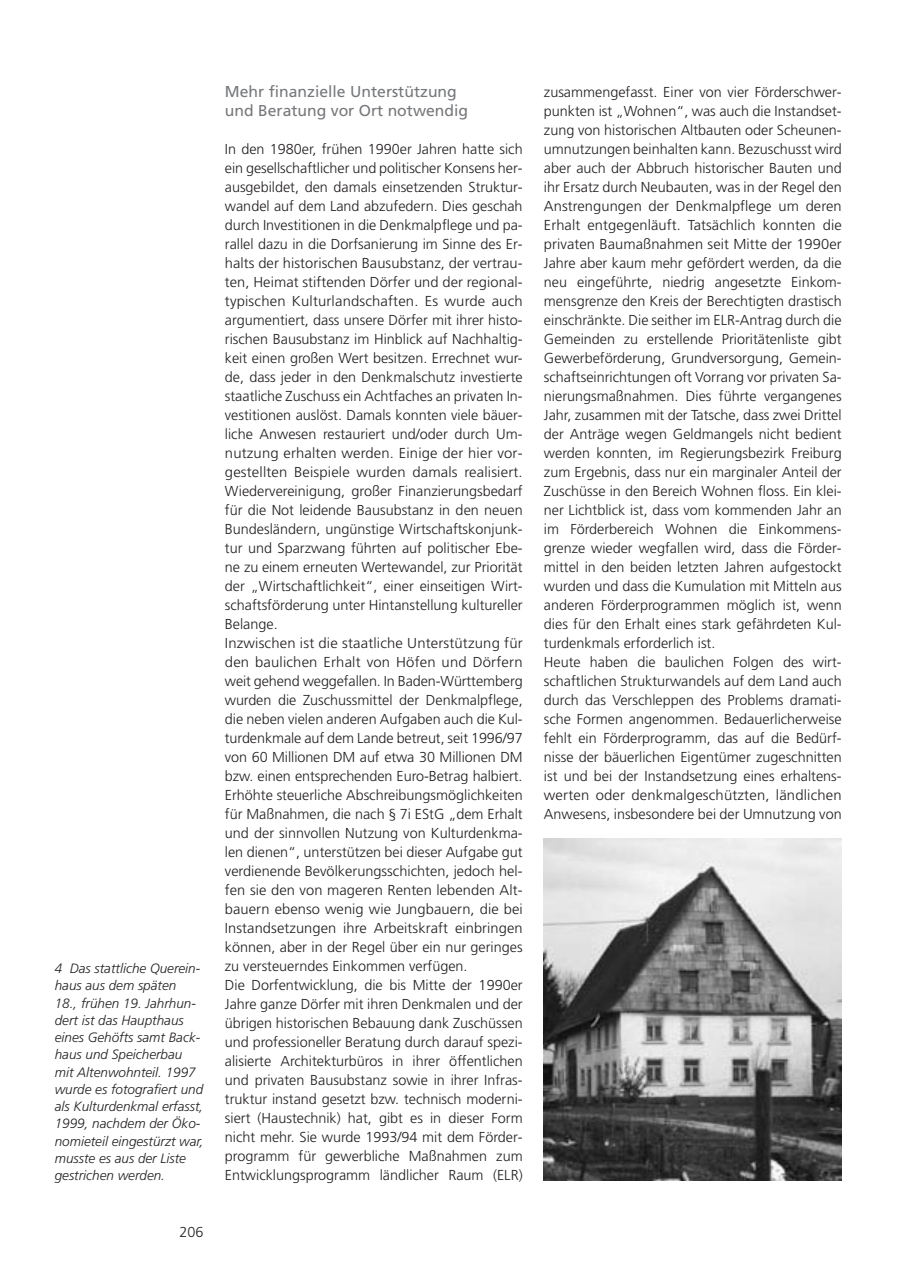
<style>
.page{position:relative;width:905px;height:1288px;background:#fff}
.page>*{position:absolute;margin:0;border:0;box-sizing:border-box;transform-origin:0 0}
.t1{font:15.75px/19px "Frutiger";color:#76787b}
.t2{font:300 14.4px/19px "Frutiger";color:#231f20}
.t3{font:italic 300 13.5px/17.2px "Frutiger";color:#231f20}
</style>
<div class="page">
<img style="left:544px;top:838px;width:297px;height:342px">
<p class="t3" style="left:55px;top:960px;width:150px">4 Das stattliche Querein&shy;haus aus dem späten<br>18., frühen 19. Jahrhun&shy;dert ist das Haupthaus eines Gehöfts samt Back&shy;haus und Speicherbau mit Altenwohnteil. 1997 wurde es fotografiert und als Kulturdenkmal erfasst,<br>1999, nachdem der Öko&shy;nomieteil eingestürzt war, musste es aus der Liste gestrichen werden.</p>
<p class="t2" style="left:180px;top:1223px;width:26px">206</p>
<p class="t1" style="left:225px;top:84px;width:245px">Mehr finanzielle Unterstützung und Beratung vor Ort notwendig</p>
<p class="t2" style="left:225px;top:141px;width:299px">In den 1980er, frühen 1990er Jahren hatte sich ein gesellschaftlicher und politischer Konsens her&shy;ausgebildet, den damals einsetzenden Struktur&shy;wandel auf dem Land abzufedern. Dies geschah durch Investitionen in die Denkmalpflege und pa&shy;rallel dazu in die Dorfsanierung im Sinne des Er&shy;halts der historischen Bausubstanz, der vertrau&shy;ten, Heimat stiftenden Dörfer und der regional - typischen Kulturlandschaften. Es wurde auch argumentiert, dass unsere Dörfer mit ihrer histo&shy;rischen Bausubstanz im Hinblick auf Nachhaltig&shy;keit einen großen Wert besitzen. Errechnet wur&shy;de, dass jeder in den Denkmalschutz investierte staatliche Zuschuss ein Achtfaches an privaten In&shy;vestitionen auslöst. Damals konnten viele bäuer&shy;liche Anwesen restauriert und/oder durch Um&shy;nutzung erhalten werden. Einige der hier vor - gestellten Beispiele wurden damals realisiert.<br>Wiedervereinigung, großer Finanzierungsbedarf für die Not leidende Bausubstanz in den neuen Bundesländern, ungünstige Wirtschaftskonjunk&shy;tur und Sparzwang führten auf politischer Ebe&shy;ne zu einem erneuten Wertewandel, zur Priorität der „Wirtschaftlichkeit“, einer einseitigen Wirt&shy;schaftsförderung unter Hintanstellung kultureller Belange.<br>Inzwischen ist die staatliche Unterstützung für den baulichen Erhalt von Höfen und Dörfern weit gehend weggefallen. In Baden-Württemberg wurden die Zuschussmittel der Denkmalpflege, die neben vielen anderen Aufgaben auch die Kul&shy;turdenkmale auf dem Lande betreut, seit 1996/97 von 60 Millionen DM auf etwa 30 Millionen DM bzw. einen entsprechenden Euro-Betrag halbiert.<br>Erhöhte steuerliche Abschreibungsmöglichkeiten für Maßnahmen, die nach § 7i EStG „dem Erhalt und der sinnvollen Nutzung von Kulturdenkma&shy;len dienen“, unterstützen bei dieser Aufgabe gut verdienende Bevölkerungsschichten, jedoch hel&shy;fen sie den von mageren Renten lebenden Alt&shy;bauern ebenso wenig wie Jungbauern, die bei Instandsetzungen ihre Arbeitskraft einbringen können, aber in der Regel über ein nur geringes zu versteuerndes Einkommen verfügen.<br>Die Dorfentwicklung, die bis Mitte der 1990er Jahre ganze Dörfer mit ihren Denkmalen und der übrigen historischen Bebauung dank Zuschüssen und professioneller Beratung durch darauf spezi&shy;alisierte Architekturbüros in ihrer öffentlichen und privaten Bausubstanz sowie in ihrer Infras&shy;truktur instand gesetzt bzw. technisch moderni&shy;siert (Haustechnik) hat, gibt es in dieser Form nicht mehr. Sie wurde 1993/94 mit dem Förder&shy;programm für gewerbliche Maßnahmen zum Entwicklungsprogramm ländlicher Raum (ELR)</p>
<p class="t2" style="left:544px;top:84px;width:299px">zusammengefasst. Einer von vier Förderschwer&shy;punkten ist „Wohnen“, was auch die Instandset&shy;zung von historischen Altbauten oder Scheunen&shy;umnutzungen beinhalten kann. Bezuschusst wird aber auch der Abbruch historischer Bauten und ihr Ersatz durch Neubauten, was in der Regel den Anstrengungen der Denkmalpflege um deren Erhalt entgegenläuft. Tatsächlich konnten die privaten Baumaßnahmen seit Mitte der 1990er Jahre aber kaum mehr gefördert werden, da die neu eingeführte, niedrig angesetzte Einkom&shy;mensgrenze den Kreis der Berechtigten drastisch einschränkte. Die seither im ELR-Antrag durch die Gemeinden zu erstellende Prioritätenliste gibt Gewerbeförderung, Grundversorgung, Gemein&shy;schaftseinrichtungen oft Vorrang vor privaten Sa&shy;nierungsmaßnahmen. Dies führte vergangenes Jahr, zusammen mit der Tatsche, dass zwei Drittel der Anträge wegen Geldmangels nicht bedient werden konnten, im Regierungsbezirk Freiburg zum Ergebnis, dass nur ein marginaler Anteil der Zuschüsse in den Bereich Wohnen floss. Ein klei&shy;ner Lichtblick ist, dass vom kommenden Jahr an im Förderbereich Wohnen die Einkommens&shy;grenze wieder wegfallen wird, dass die Förder&shy;mittel in den beiden letzten Jahren aufgestockt wurden und dass die Kumulation mit Mitteln aus anderen Förderprogrammen möglich ist, wenn dies für den Erhalt eines stark gefährdeten Kul&shy;turdenkmals erforderlich ist.<br>Heute haben die baulichen Folgen des wirt&shy;schaftlichen Strukturwandels auf dem Land auch durch das Verschleppen des Problems dramati&shy;sche Formen angenommen. Bedauerlicherweise fehlt ein Förderprogramm, das auf die Bedürf&shy;nisse der bäuerlichen Eigentümer zugeschnitten ist und bei der Instandsetzung eines erhaltens&shy;werten oder denkmalgeschützten, ländlichen Anwesens, insbesondere bei der Umnutzung von</p>
</div>
